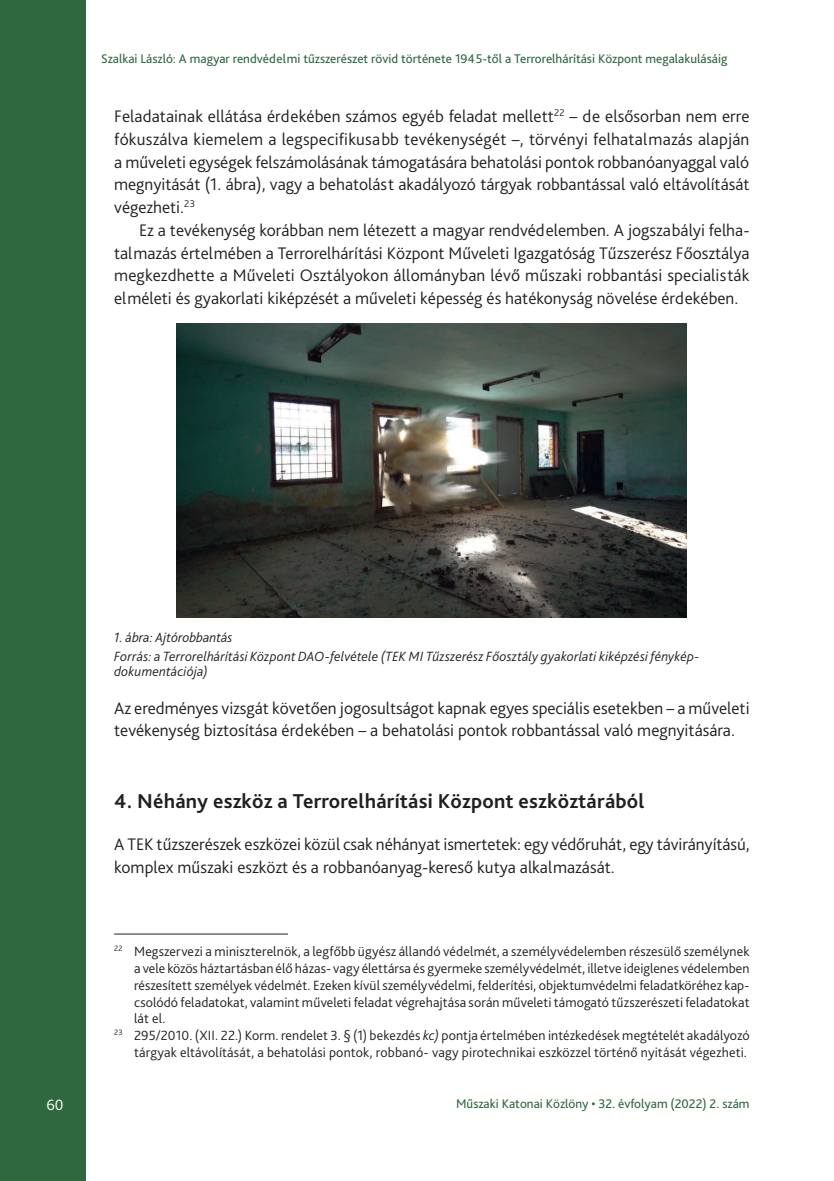
<style>
.page{position:relative;width:834px;height:1181px;background:#fff}
.page>*{position:absolute;margin:0;border:0;box-sizing:border-box;transform-origin:0 0}
.Címsor_1{font:700 21px "Bliss Pro";letter-spacing:.01em;color:#231f20}
.Szöveg{font:300 17.5px/22.8px "Bliss Pro";color:#231f20;text-align:justify}
.Szöveg_1st{font:300 17.5px/22.8px "Bliss Pro";color:#231f20}
.t1{font:300 15.75px "Bliss Pro";color:#fff}
.Lábjegyzet{font:300 14px/16.8px "Bliss Pro";letter-spacing:.01em;color:#231f20;text-align:justify}
.ábra_forrás{font:italic 300 14px/14.7px "Bliss Pro";letter-spacing:.01em;color:#231f20}
.Ábra_címe{font:italic 300 14px "Bliss Pro";color:#231f20}
.t2{font:13.12px "Bliss Pro";color:#2f673f}
.s1{font-style:italic}
</style>
<div class="page">
<div style="left:0;top:0;width:85px;height:1181px;background:#2f673f"></div>
<img style="left:177px;top:323px;width:509px;height:295px">
<hr style="left:114px;top:933px;width:174px;height:1px;background:#231f20">
<p class="t2" style="left:101px;top:50px;width:627px">Szalkai László: A magyar rendvédelmi tűzszerészet rövid története 1945-től a Terrorelhárítási Központ megalakulásáig</p>
<p class="Szöveg" style="left:114px;top:104px;width:636px">Feladatainak ellátása érdekében számos egyéb feladat mellett<sup>22</sup> – de elsősorban nem erre fókuszálva kiemelem a legspecifikusabb tevékenységét –, törvényi felhatalmazás alapján a műveleti egységek felszámolásának támogatására behatolási pontok robbanóanyaggal való megnyitását (1. ábra), vagy a behatolást akadályozó tárgyak robbantással való eltávolítását végezheti.<sup>23</sup></p>
<p class="Szöveg" style="left:114px;top:218px;width:636px;text-indent:25px">Ez a tevékenység korábban nem létezett a magyar rendvédelemben. A jogszabályi felha&shy;talmazás értelmében a Terrorelhárítási Központ Műveleti Igazgatóság Tűzszerész Főosztálya megkezdhette a Műveleti Osztályokon állományban lévő műszaki robbantási specialisták elméleti és gyakorlati kiképzését a műveleti képesség és hatékonyság növelése érdekében.</p>
<p class="Ábra_címe" style="left:114px;top:628px;width:120px">1. ábra: Ajtórobbantás</p>
<p class="ábra_forrás" style="left:114px;top:649px;width:585px">Forrás: a Terrorelhárítási Központ DAO-felvétele (TEK MI Tűzszerész Főosztály gyakorlati kiképzési fénykép&shy;dokumentációja)</p>
<p class="Szöveg_1st" style="left:114px;top:696px;width:636px">Az eredményes vizsgát követően jogosultságot kapnak egyes speciális esetekben – a műveleti tevékenység biztosítása érdekében – a behatolási pontok robbantással való megnyitására.</p>
<p class="Címsor_1" style="left:114px;top:788px;width:532px">4. Néhány eszköz a Terrorelhárítási Központ eszköztárából</p>
<p class="Szöveg_1st" style="left:114px;top:832px;width:637px">A TEK tűzszerészek eszközei közül csak néhányat ismertetek: egy védőruhát, egy távirányítású, komplex műszaki eszközt és a robbanóanyag-kereső kutya alkalmazását.</p>
<p class="Lábjegyzet" style="left:134px;top:942px;width:617px;text-indent:-20px"><sup>22</sup> Megszervezi a miniszterelnök, a legfőbb ügyész állandó védelmét, a személyvédelemben részesülő személynek a vele közös háztartásban élő házas- vagy élettársa és gyermeke személyvédelmét, illetve ideiglenes védelemben részesített személyek védelmét. Ezeken kívül személyvédelmi, felderítési, objektumvédelmi feladatköréhez kap&shy;csolódó feladatokat, valamint műveleti feladat végrehajtása során műveleti támogató tűzszerészeti feladatokat lát el.</p>
<p class="Lábjegyzet" style="left:114px;top:1026px;width:636px;text-align:right"><sup>23</sup> 295/2010. (XII. -22.) Korm. rendelet 3. § (1) bekezdés <span class="s1">kc)</span> pontja értelmében intézkedések megtételét akadályozó tárgyak eltávolítását, a behatolási pontok, robbanó- vagy pirotechnikai eszközzel történő nyitását végezheti.</p>
<p class="t1" style="left:47px;top:1095px;width:19px">60</p>
<p class="t2" style="left:456px;top:1095px;width:295px">Műszaki Katonai Közlöny • 32. évfolyam (2022) 2. szám</p>
</div>
